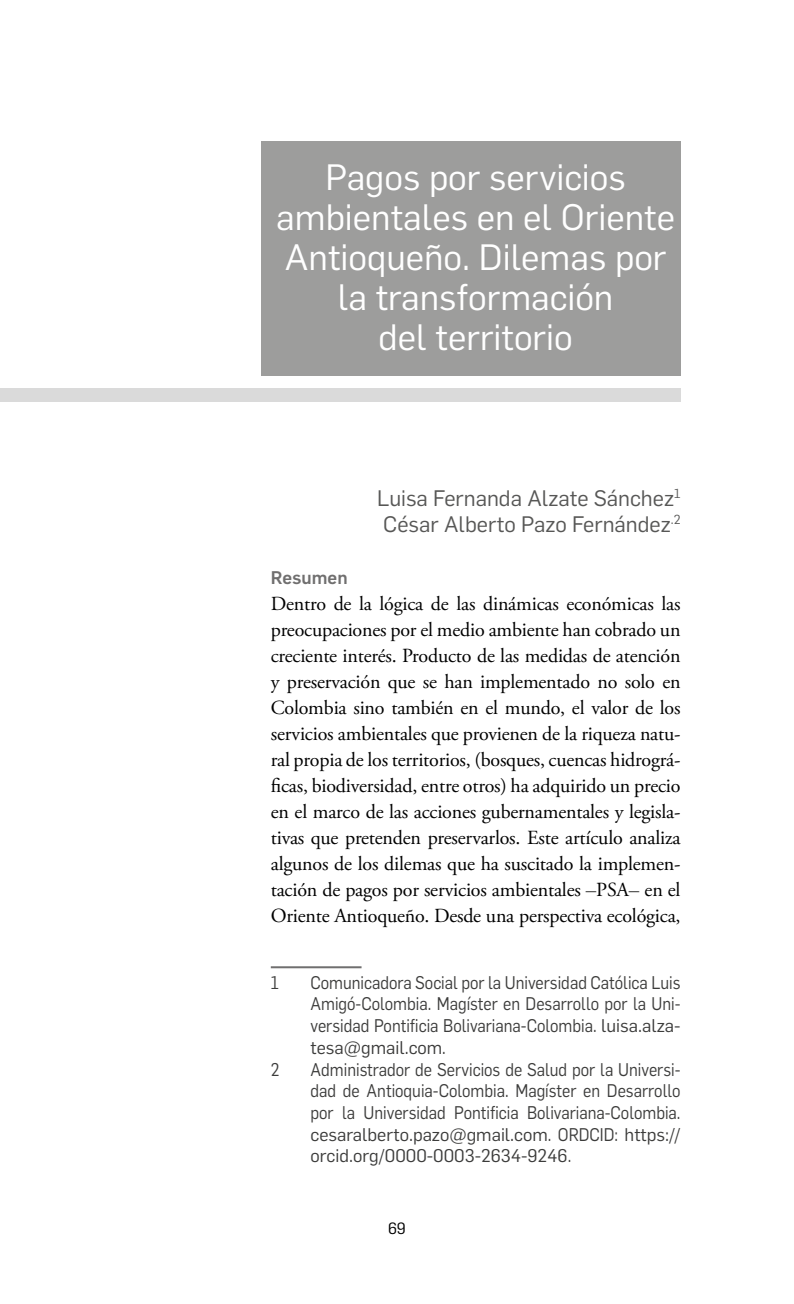
<style>
.page{position:relative;width:794px;height:1304px;background:#fff}
.page>*{position:absolute;margin:0;border:0;box-sizing:border-box;transform-origin:0 0}
.t1{font:36px/40px "Flama";color:#fff;text-align:center}
.t2{font:22px/26px "Flama";color:#575756}
.t3{font:20px/26px "Adobe Garamond Pro";letter-spacing:-.01em;color:#000;text-align:justify}
.t4{font:18px/21.6px "Flama";color:#3c3c3b;text-align:justify;scale:.9 1}
.t5{font:500 18px "Flama";color:#706f6f}
.t6{font:16px "Flama";color:#000}
.s1{font-size:21px;color:#3c3c3b}
</style>
<div class="page">
<div style="left:261px;top:142px;width:419px;height:234px;background:#9d9d9c"></div>
<div style="left:0;top:389px;width:680px;height:13px;background:#dadada"></div>
<hr style="left:271px;top:966px;width:90px;height:2px;background:#706f6f">
<h1 class="t1" style="left:276px;top:155px;width:400px">Pagos por servicios ambientales en el Oriente<br>Antioqueño. Dilemas por la transformación<br>del territorio</h1>
<p class="t2" style="left:377px;top:484px;width:305px">Luisa Fernanda Alzate Sánchez<sup>1<br></sup>César Alberto Pazo Fernández<sup>.2</sup></p>
<p class="t5" style="left:271px;top:564px;width:78px">Resumen</p>
<p class="t3" style="left:271px;top:591px;width:411px">Dentro de la lógica de las dinámicas económicas las preocupaciones por el medio ambiente han cobrado un creciente interés. Producto de las medidas de atención y preservación que se han implementado no solo en Colombia sino también en el mundo, el valor de los servicios ambientales que provienen de la riqueza natu&shy;ral propia de los territorios, (bosques, cuencas hidrográ&shy;ficas, biodiversidad, entre otros) ha adquirido un precio en el marco de las acciones gubernamentales y legisla&shy;tivas que pretenden preservarlos. Este artículo analiza algunos de los dilemas que ha suscitado la implemen&shy;tación de pagos por servicios ambientales <span class="s1">–</span>PSA<span class="s1">–</span> en el Oriente Antioqueño. Desde una perspectiva ecológica,</p>
<p class="t4" style="left:271px;top:971px;width:11px">1</p>
<p class="t4" style="left:310px;top:971px;width:413px">Comunicadora Social por la Universidad Católica Luis Amigó-Colombia. Magíster en Desarrollo por la Uni&shy;versidad Pontificia Bolivariana-Colombia. luisa.alza&shy;tesa@gmail.com.</p>
<p class="t4" style="left:271px;top:1058px;width:11px">2</p>
<p class="t4" style="left:310px;top:1058px;width:413px">Administrador de Servicios de Salud por la Universi&shy;dad de Antioquia-Colombia. Magíster en Desarrollo por la Universidad Pontificia Bolivariana-Colombia. cesaralberto.pazo@gmail.com. ORDCID: https:// orcid.org/0000-0003-2634-9246.</p>
<p class="t6" style="left:388px;top:1217px;width:19px">69</p>
</div>
